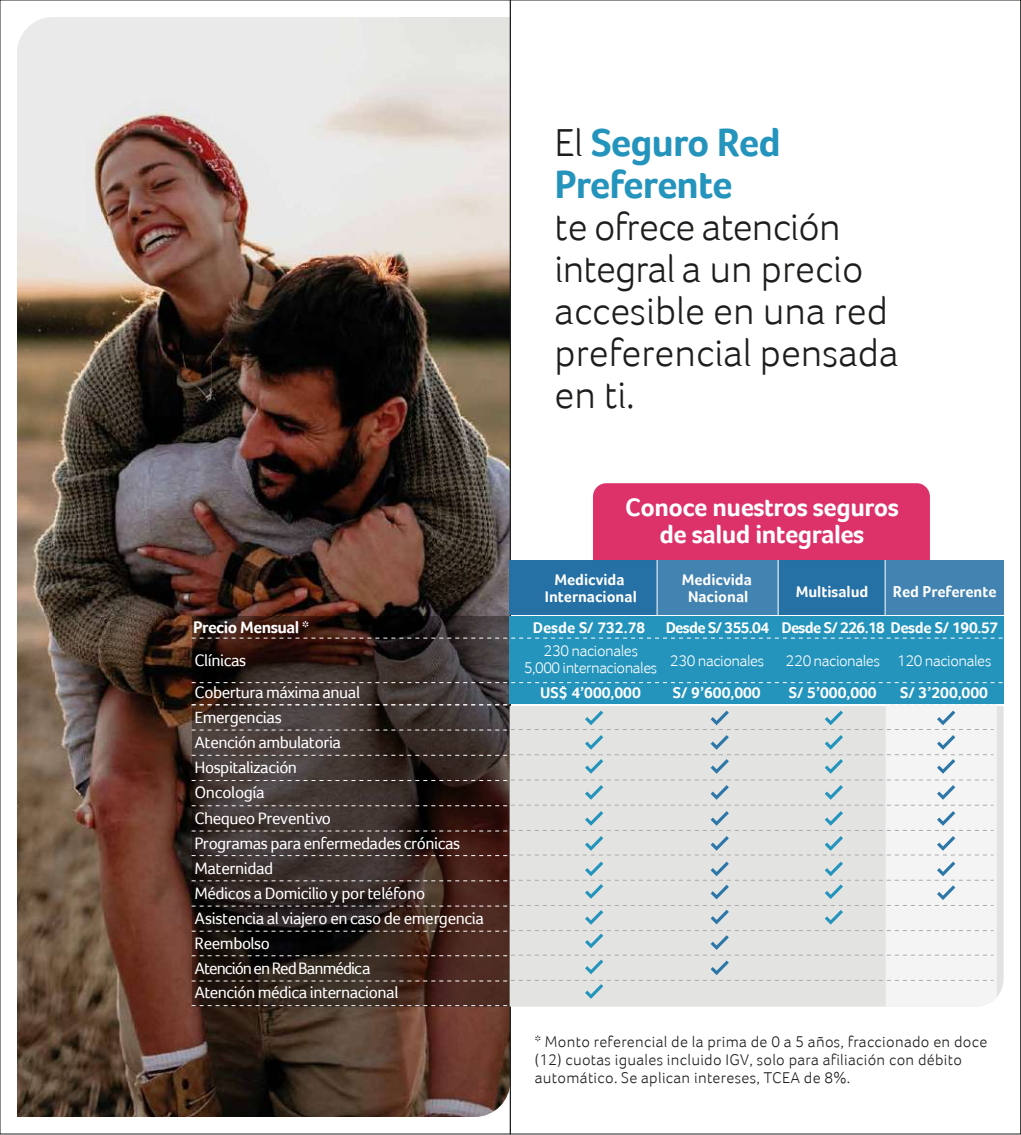
<style>
.page{position:relative;width:1021px;height:1135px;background:#fff}
.page>*{position:absolute;margin:0;border:0;box-sizing:border-box;transform-origin:0 0}
.t1{font:300 40px/42px "Foco";color:#1d1d1b}
.t2{font:700 40px/42px "Foco";letter-spacing:-.025em;color:#2494bd}
.t3{font:700 26px/27.2px "Foco";letter-spacing:-.02em;color:#fff;text-align:center}
.t4{font:17px/25.2px "Foco";letter-spacing:-.03em;color:#fff}
.t5{font:17px/25.2px "Foco";letter-spacing:-.06em;color:#fff}
.t6{font:700 17px "Foco";letter-spacing:-.03em;color:#fff}
.t7{font:300 16px/18px "Foco";letter-spacing:.02em;color:#1d1d1b}
.t8{font:700 16px/17px "Foco";color:#fff;text-align:center}
.t9{font:300 16px/16.6px "Foco";letter-spacing:-.03em;color:#fff;text-align:center}
.t10{font:700 16px "Foco";letter-spacing:-.03em;color:#fff}
.t11{font:700 16px "Foco";letter-spacing:-.04em;color:#fff}
.s1{font-weight:300;color:#1d1d1b}
</style>
<div class="page">
<img style="left:17px;top:17px;width:492px;height:1100px">
<svg style="left:192px;top:616px;width:317px;height:87px"></svg>
<div style="left:509px;top:616px;width:494px;height:87px;background:#2494bd"></div>
<div style="left:509px;top:560px;width:495px;height:54px;background:#2570a5"></div>
<div style="left:885px;top:559px;width:120px;height:57px;background:#4283b1"></div>
<div style="left:657px;top:559px;width:121px;height:57px;background:#4283b1"></div>
<hr style="left:656px;top:559px;width:1px;height:56px;background:#fff">
<hr style="left:777px;top:559px;width:1px;height:56px;background:#fff">
<hr style="left:884px;top:559px;width:1px;height:56px;background:#fff">
<div style="left:593px;top:483px;width:337px;height:77px;background:#dd316a"></div>
<svg style="left:192px;top:703px;width:805px;height:303px"></svg>
<svg style="left:192px;top:682px;width:810px;height:1px"></svg>
<svg style="left:192px;top:638px;width:810px;height:1px"></svg>
<p class="t6" style="left:193px;top:617px;width:118px">Precio Mensual *</p>
<p class="t4" style="left:194px;top:645px;width:167px;line-height:31.6px">Clínicas<br>Cobertura máxima anual</p>
<p class="t4" style="left:194px;top:704px;width:267px">Emergencias<br>Atención ambulatoria<br>Hospitalización<br>Oncología<br>Chequeo Preventivo<br>Programas para enfermedades crónicas<br>Maternidad<br>Médicos a Domicilio y por teléfono</p>
<p class="t4" style="left:194px;top:906px;width:291px">Asistencia al viajero en caso de emergencia</p>
<p class="t5" style="left:194px;top:930px;width:178px">Reembolso<br>Atención en Red Banmédica</p>
<p class="t4" style="left:194px;top:979px;width:205px">Atención médica internacional</p>
<h1 class="t2" style="left:554px;top:121px;width:228px"><span class="s1">El</span> Seguro Red<br>Preferente</h1>
<h1 class="t1" style="left:554px;top:205px;width:345px">te ofrece atención integral a un precio accesible en una red preferencial pensada en ti.</h1>
<h2 class="t3" style="left:625px;top:493px;width:275px">Conoce nuestros seguros de salud integrales</h2>
<p class="t8" style="left:545px;top:570px;width:93px">Medicvida<br>Internacional</p>
<p class="t8" style="left:893px;top:582px;width:105px">Red Preferente</p>
<p class="t8" style="left:682px;top:570px;width:72px">Medicvida<br>Nacional</p>
<p class="t8" style="left:796px;top:582px;width:74px">Multisalud</p>
<p class="t8" style="left:533px;top:619px;width:114px">Desde S/ 732.78</p>
<p class="t9" style="left:524px;top:643px;width:135px">230 nacionales<br>5,000 internacionales</p>
<p class="t8" style="left:540px;top:684px;width:102px">US$ 4’000,000</p>
<p class="t11" style="left:666px;top:618px;width:105px">Desde S/ 355.04</p>
<p class="t9" style="left:670px;top:652px;width:95px">230 nacionales</p>
<p class="t8" style="left:673px;top:684px;width:89px">S/ 9’600,000</p>
<p class="t10" style="left:781px;top:618px;width:218px">Desde S/ 226.18 Desde S/ 190.57</p>
<p class="t9" style="left:786px;top:652px;width:96px">220 nacionales</p>
<p class="t8" style="left:789px;top:684px;width:89px">S/ 5’000,000</p>
<p class="t9" style="left:897px;top:652px;width:96px">120 nacionales</p>
<p class="t8" style="left:900px;top:684px;width:89px">S/ 3’200,000</p>
<p class="t7" style="left:535px;top:1033px;width:454px">* Monto referencial de la prima de 0 a 5 años, fraccionado en doce (12) cuotas iguales incluido IGV, solo para afiliación con débito automático. Se aplican intereses, TCEA de 8%.</p>
</div>
